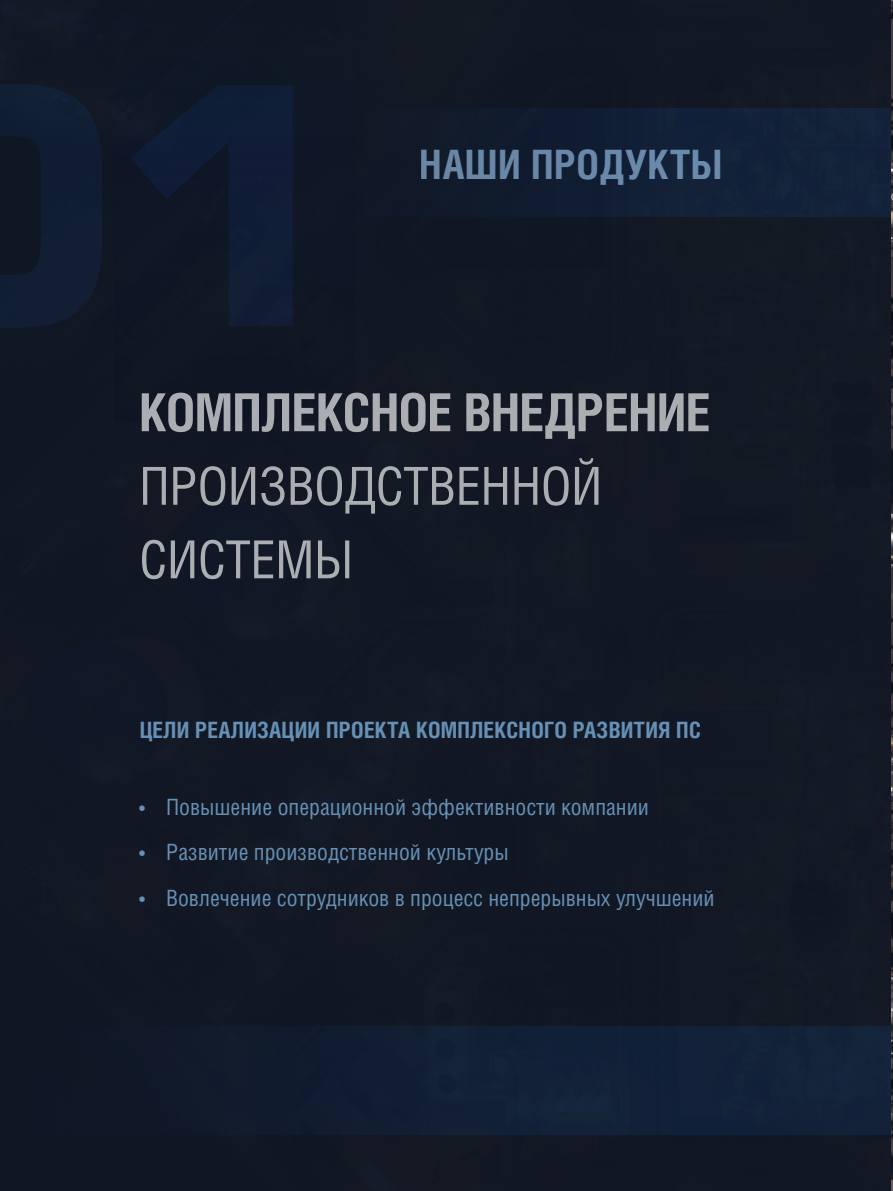
<style>
.page{position:relative;width:893px;height:1191px;background:#fff}
.page>*{position:absolute;margin:0;border:0;box-sizing:border-box;transform-origin:0 0}
.t1{font:52.5px/73.5px "Helios Cond C";letter-spacing:-.01em;color:#a4a5a4}
.t2{font:700 52.5px "Helios Cond C";letter-spacing:-.01em;color:#a4a5a4}
.t3{font:700 40.5px "Helios Cond C";letter-spacing:.01em;color:#6885a3}
.t4{font:22.5px "Helios Cond C";color:#6690b5}
.t5{font:700 22.5px "Helios Cond C";letter-spacing:.01em;color:#6690b5}
</style>
<div class="page">
<div style="left:0;top:0;width:891px;height:1191px;background:#121824"></div>
<img style="left:891px;top:0;width:2px;height:1179px">
<div style="left:115px;top:0;width:240px;height:421px;background:#101725"></div>
<svg style="left:284px;top:108px;width:607px;height:108px;background:#111d31"></svg>
<svg style="left:0;top:1026px;width:891px;height:108px;background:#111d32"></svg>
<svg style="left:884px;top:1179px;width:9px;height:12px"></svg>
<h2 class="t3" style="left:420px;top:140px;width:304px">НАШИ ПРОДУКТЫ</h2>
<h1 class="t2" style="left:139px;top:381px;width:573px">КОМПЛЕКСНОЕ ВНЕДРЕНИЕ</h1>
<h1 class="t1" style="left:139px;top:448px;width:465px">ПРОИЗВОДСТВЕННОЙ<br>СИСТЕМЫ</h1>
<p class="t5" style="left:139px;top:717px;width:563px">ЦЕЛИ РЕАЛИЗАЦИИ ПРОЕКТА КОМПЛЕКСНОГО РАЗВИТИЯ ПС</p>
<p class="t4" style="left:139px;top:793px;width:511px">• Повышение операционной эффективности компании</p>
<p class="t4" style="left:139px;top:839px;width:371px">• Развитие производственной культуры</p>
<p class="t4" style="left:139px;top:884px;width:577px">• Вовлечение сотрудников в процесс непрерывных улучшений</p>
</div>
